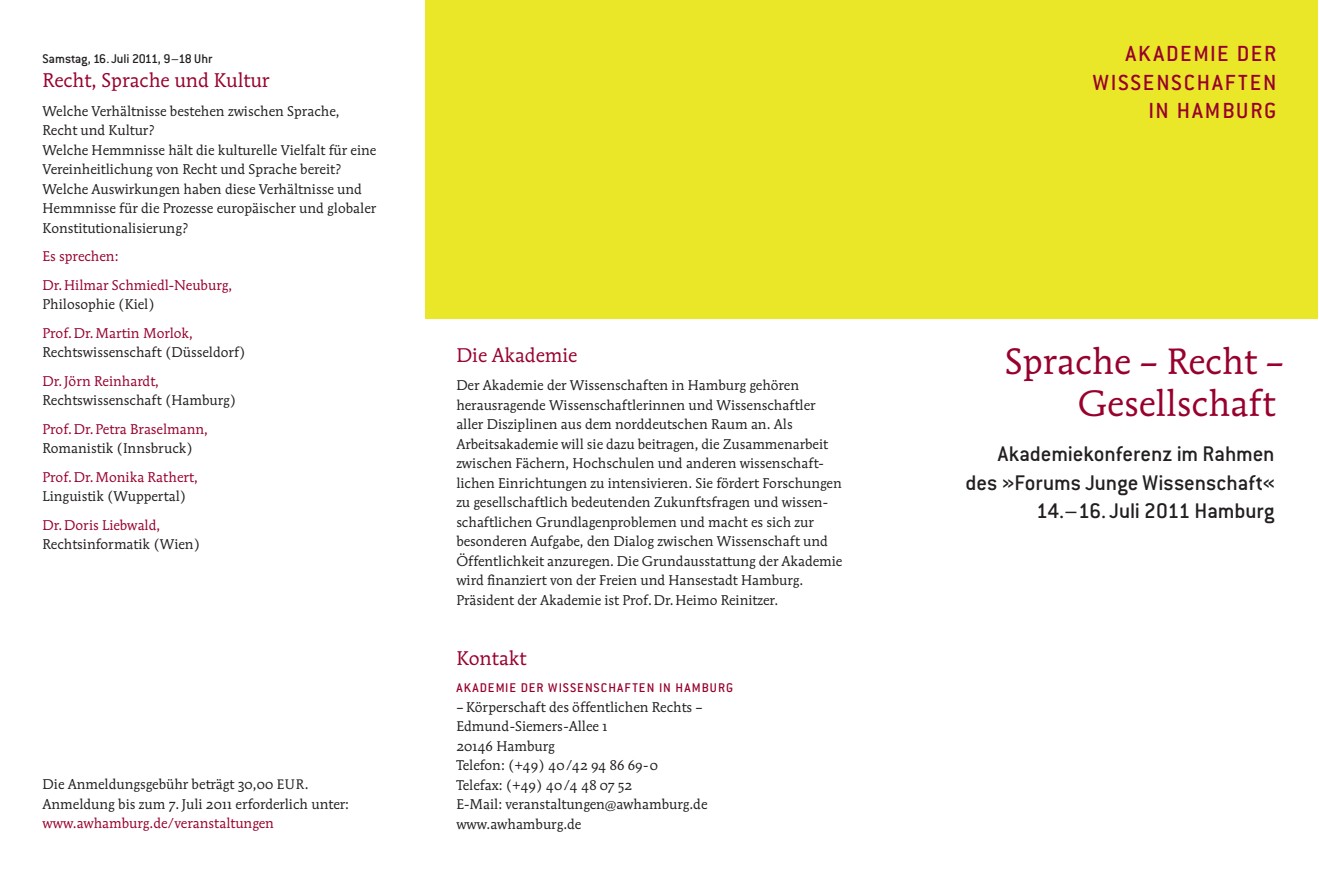
<style>
.page{position:relative;width:1319px;height:893px;background:#fff}
.page>*{position:absolute;margin:0;border:0;box-sizing:border-box;transform-origin:0 0}
.t1{font:36px/42px "Mendoza Rom ITC";color:#98012d;text-align:right}
.t2{font:500 24px/28.8px "Conduit ITC";letter-spacing:.08em;color:#98012d;text-align:right}
.t3{font:500 23.25px/28.5px "Conduit ITC";letter-spacing:-.005em;color:#231f20;text-align:right}
.t4{font:19.5px "Mendoza Rom ITC";color:#98012d}
.t5{font:13.8px/19.5px "Mendoza Rom ITC";color:#231f20}
.t6{font:13.8px/28.5px "Mendoza Rom ITC";color:#98012d}
.t7{font:13.8px/19.5px "Mendoza Rom ITC Book SC";color:#231f20}
.t8{font:500 13.8px "Conduit ITC";letter-spacing:.08em;color:#98012d}
.t9{font:500 13.8px "Conduit ITC";letter-spacing:-.015em;color:#231f20}
.s1{font-family:"Mendoza Rom ITC Book SC"}
.s2{font-size:13.65px}
.s3{color:#98012d}
.s4{font-family:"Mendoza Rom ITC"}
</style>
<div class="page">
<div style="left:425px;top:0;width:892px;height:319px;background:#e9e727"></div>
<p class="t9" style="left:43px;top:51px;width:171px">Samstag, 16. Juli 2011, 9–18 Uhr</p>
<h3 class="t4" style="left:43px;top:68px;width:228px">Recht, Sprache und Kultur</h3>
<p class="t5" style="left:43px;top:101px;width:335px">Welche Verhältnisse bestehen zwischen Sprache, Recht und Kultur?<br>Welche Hemmnisse hält die kulturelle Vielfalt für eine Vereinheitlichung von Recht und Sprache bereit?<br>Welche Auswirkungen haben diese Verhältnisse und Hemmnisse für die Prozesse europäischer und globaler Konstitutionalisierung?</p>
<p class="t6" style="left:43px;top:242px;width:191px">Es sprechen:<br>Dr.Hilmar Schmiedl-Neuburg,</p>
<p class="t5" style="left:43px;top:294px;width:114px">Philosophie (Kiel)</p>
<p class="t6" style="left:43px;top:318px;width:152px">Prof.Dr.Martin Morlok,</p>
<p class="t5" style="left:43px;top:342px;width:204px">Rechtswissenschaft (Düsseldorf)</p>
<p class="t6" style="left:43px;top:366px;width:118px">Dr.Jörn Reinhardt,</p>
<p class="t5" style="left:43px;top:390px;width:195px">Rechtswissenschaft (Hamburg)</p>
<p class="t6" style="left:43px;top:414px;width:167px">Prof.Dr.Petra Braselmann,</p>
<p class="t5" style="left:43px;top:438px;width:152px">Romanistik (Innsbruck)</p>
<p class="t6" style="left:43px;top:462px;width:157px">Prof.Dr.Monika Rathert,</p>
<p class="t5" style="left:43px;top:486px;width:145px">Linguistik (Wuppertal)</p>
<p class="t6" style="left:43px;top:510px;width:119px">Dr.Doris Liebwald,</p>
<p class="t5" style="left:43px;top:534px;width:159px">Rechtsinformatik (Wien)</p>
<p class="t5" style="left:43px;top:774px;width:308px">Die Anmeldungsgebühr beträgt <span class="s1">30,00</span> <span class="s2">EUR</span>.<br>Anmeldung bis zum <span class="s1">7</span>. Juli <span class="s1">2011</span> erforderlich unter: <span class="s3">www.awhamburg.de/veranstaltungen</span></p>
<h3 class="t4" style="left:456px;top:343px;width:122px">Die Akademie</h3>
<p class="t5" style="left:456px;top:376px;width:387px">Der Akademie der Wissenschaften in Hamburg gehören herausragende Wissenschaftlerinnen und Wissenschaftler aller Disziplinen aus dem norddeutschen Raum an. Als Arbeitsakademie will sie dazu beitragen, die Zusammenarbeit zwischen Fächern, Hochschulen und anderen wissenschaft&shy;lichen Einrichtungen zu intensivieren. Sie fördert Forschungen zu gesellschaftlich bedeutenden Zukunftsfragen und wissen&shy;schaftlichen Grundlagenproblemen und macht es sich zur besonderen Aufgabe, den Dialog zwischen Wissenschaft und Öffentlichkeit anzuregen. Die Grundausstattung der Akademie wird finanziert von der Freien und Hansestadt Hamburg.<br>Präsident der Akademie ist Prof.Dr.Heimo Reinitzer.</p>
<h3 class="t4" style="left:456px;top:646px;width:71px">Kontakt</h3>
<p class="t8" style="left:456px;top:680px;width:278px">AKADEMIE DER WISSENSCHAFTEN IN HAMBURG</p>
<p class="t5" style="left:456px;top:697px;width:248px">– Körperschaft des öffentlichen Rechts –<br>Edmund-Siemers-Allee <span class="s1">1<br>20146</span> Hamburg</p>
<p class="t7" style="left:456px;top:755px;width:203px"><span class="s4">Telefon:</span> (+49) 40/42 94 86 69-0<br><span class="s4">Telefax:</span> (+49) 40/4 48 07 52</p>
<p class="t5" style="left:456px;top:794px;width:252px">E-Mail: veranstaltungen@awhamburg.de www.awhamburg.de</p>
<h2 class="t2" style="left:1092px;top:39px;width:185px">AKADEMIE DER<br>WISSENSCHAFTEN<br>IN HAMBURG</h2>
<h1 class="t1" style="left:1004px;top:340px;width:281px">Sprache – Recht –<br>Gesellschaft</h1>
<h3 class="t3" style="left:965px;top:440px;width:311px">Akademiekonferenz im Rahmen des »Forums Junge Wissenschaft«<br>14.–16. Juli 2011 Hamburg</h3>
</div>
